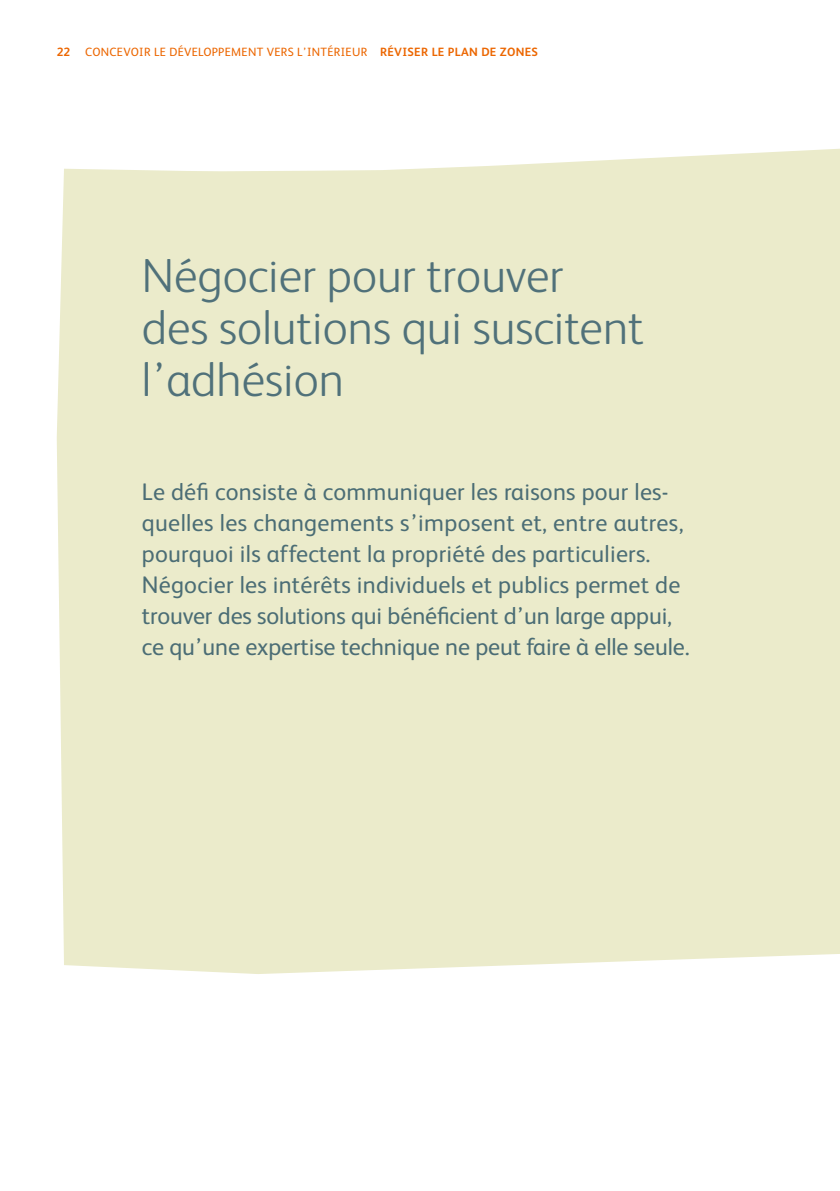
<style>
.page{position:relative;width:840px;height:1191px;background:#fff}
.page>*{position:absolute;margin:0;border:0;box-sizing:border-box;transform-origin:0 0}
.t1{font:300 48px/52px "FS Albert";color:#50717a}
.t2{font:24px/31px "FS Albert";letter-spacing:.01em;color:#4b6d75}
.t3{font:12px "FS Albert";letter-spacing:.025em;color:#ec6600}
.s1{font-weight:700}
</style>
<div class="page">
<div style="left:57px;top:148px;width:782px;height:826px;background:#ebebcb"></div>
<p class="t3" style="left:57px;top:44px;width:482px"><span class="s1">22</span> CONCEVOIR LE DÉVELOPPEMENT VERS L’INTÉRIEUR <span class="s1">RÉVISER LE PLAN DE ZONES</span></p>
<h1 class="t1" style="left:142px;top:247px;width:503px">Négocier pour trouver<br>des solutions qui suscitent l’adhésion</h1>
<p class="t2" style="left:142px;top:475px;width:549px">Le défi consiste à communiquer les raisons pour les&shy;quelles les changements s’imposent et, entre autres, pourquoi ils affectent la propriété des particuliers.<br>Négocier les intérêts individuels et publics permet de trouver des solutions qui bénéficient d’un large appui, ce qu’une expertise technique ne peut faire à elle seule.</p>
</div>
